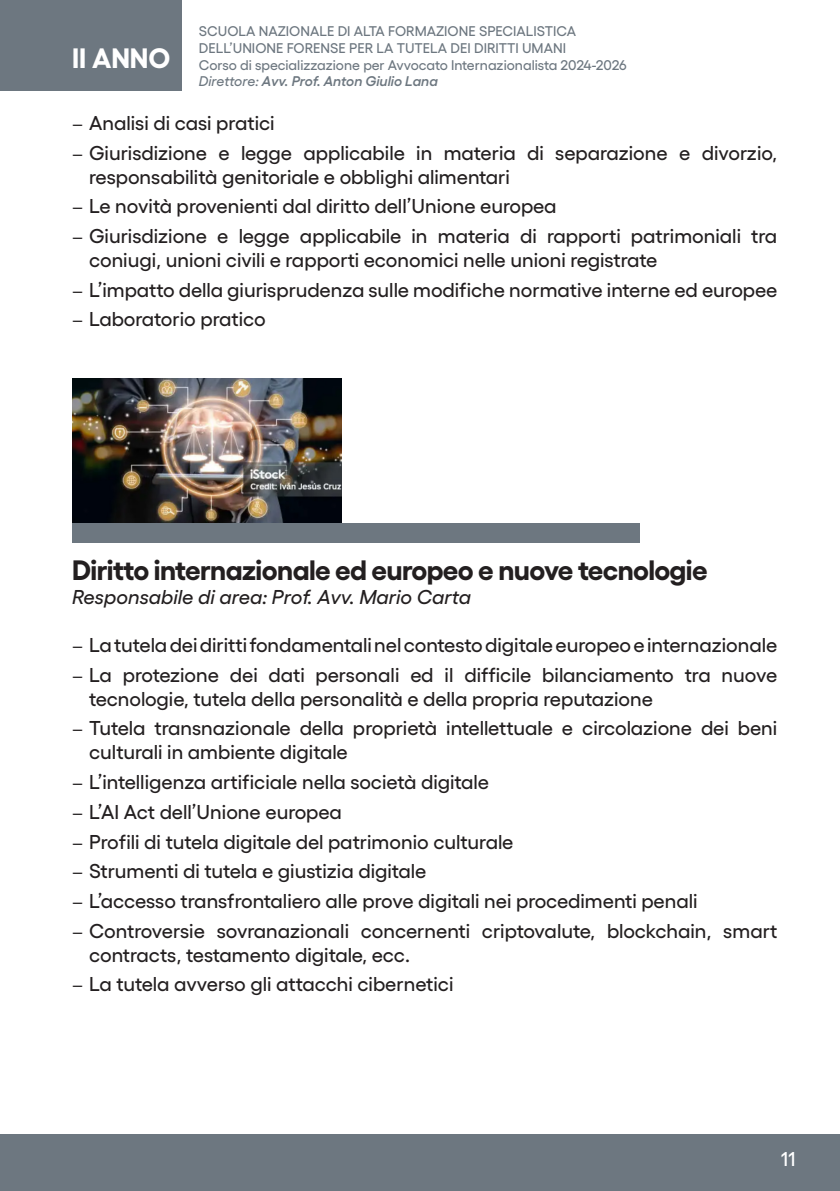
<style>
.page{position:relative;width:840px;height:1191px;background:#fff}
.page>*{position:absolute;margin:0;border:0;box-sizing:border-box;transform-origin:0 0}
.titolo_paragrafo{font:700 28px "Gellix";letter-spacing:-.02em;color:#231f20}
.t1{font:700 28px "Gellix";color:#fff}
.t2{font:500 20px/24px "Gellix";color:#231f20}
.responsabile_ok{font:italic 500 20px "Gellix";color:#231f20}
.t3{font:500 20px "Gellix";color:#fff}
.t4{font:500 14px "Gellix";color:#6d7780}
.t5{font:italic 600 14px "Gellix";color:#6d7780}
.s1{font-weight:500}
</style>
<div class="page">
<div style="left:0;top:1134px;width:839px;height:57px;background:#6d7780"></div>
<div style="left:0;top:0;width:181px;height:91px;background:#6d7780"></div>
<img style="left:72px;top:379px;width:269px;height:144px">
<div style="left:72px;top:523px;width:567px;height:20px;background:#6d7780"></div>
<p class="t1" style="left:72px;top:35px;width:100px">II ANNO</p>
<p class="t4" style="left:199px;top:20px;width:378px">SCUOLA NAZIONALE DI ALTA FORMAZIONE SPECIALISTICA</p>
<p class="t4" style="left:199px;top:37px;width:368px">DELL’UNIONE FORENSE PER LA TUTELA DEI DIRITTI UMANI</p>
<p class="t4" style="left:199px;top:54px;width:429px">Corso di specializzazione per Avvocato Internazionalista 2024-2026</p>
<p class="t5" style="left:199px;top:70px;width:240px"><span class="s1">Direttore:</span> Avv. Prof. Anton Giulio Lana</p>
<p class="t2" style="left:89px;top:109px;width:187px">Analisi di casi pratici</p>
<p class="t2" style="left:89px;top:138px;width:689px">Giurisdizione e legge applicabile in materia di separazione e divorzio, responsabilità genitoriale e obblighi alimentari</p>
<p class="t2" style="left:89px;top:192px;width:468px">Le novità provenienti dal diritto dell’Unione europea</p>
<p class="t2" style="left:89px;top:222px;width:689px">Giurisdizione e legge applicabile in materia di rapporti patrimoniali tra coniugi, unioni civili e rapporti economici nelle unioni registrate</p>
<p class="t2" style="left:89px;top:275px;width:689px">L’impatto della giurisprudenza sulle modifiche normative interne ed europee</p>
<p class="t2" style="left:89px;top:305px;width:178px">Laboratorio pratico</p>
<p class="titolo_paragrafo" style="left:72px;top:547px;width:636px">Diritto internazionale ed europeo e nuove tecnologie</p>
<p class="responsabile_ok" style="left:72px;top:581px;width:400px">Responsabile di area: Prof. Avv. Mario Carta</p>
<p class="t2" style="left:89px;top:631px;width:689px">La tutela dei diritti fondamentali nel contesto digitale europeo e internazionale</p>
<p class="t2" style="left:89px;top:660px;width:689px">La protezione dei dati personali ed il difficile bilanciamento tra nuove tecnologie, tutela della personalità e della propria reputazione</p>
<p class="t2" style="left:89px;top:714px;width:689px">Tutela transnazionale della proprietà intellettuale e circolazione dei beni culturali in ambiente digitale</p>
<p class="t2" style="left:89px;top:768px;width:401px">L’intelligenza artificiale nella società digitale</p>
<p class="t2" style="left:89px;top:797px;width:254px">L’AI Act dell’Unione europea</p>
<p class="t2" style="left:89px;top:827px;width:425px">Profili di tutela digitale del patrimonio culturale</p>
<p class="t2" style="left:89px;top:857px;width:338px">Strumenti di tutela e giustizia digitale</p>
<p class="t2" style="left:89px;top:886px;width:609px">L’accesso transfrontaliero alle prove digitali nei procedimenti penali</p>
<p class="t2" style="left:89px;top:916px;width:689px">Controversie sovranazionali concernenti criptovalute, blockchain, smart contracts, testamento digitale, ecc.</p>
<p class="t2" style="left:89px;top:970px;width:365px">La tutela avverso gli attacchi cibernetici</p>
<p class="t3" style="left:780px;top:1143px;width:16px">11</p>
</div>
